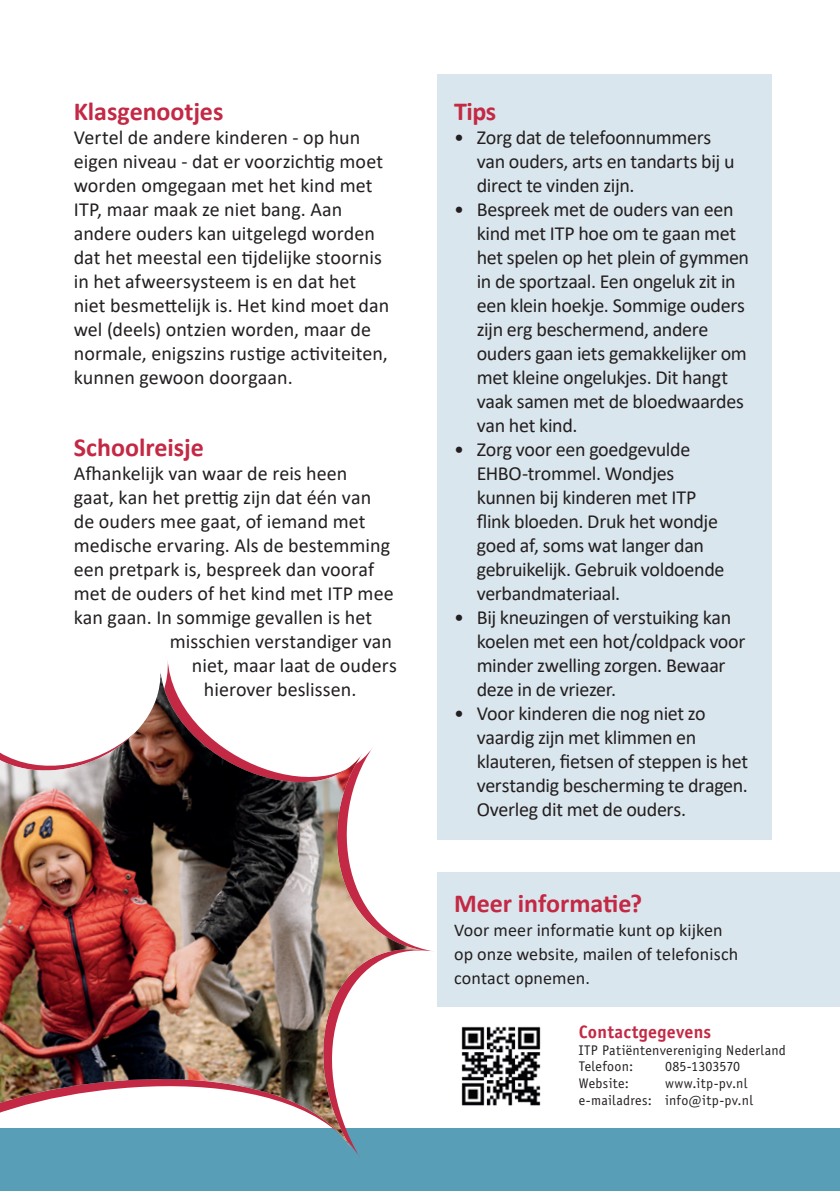
<style>
.page{position:relative;width:840px;height:1191px;background:#fff}
.page>*{position:absolute;margin:0;border:0;box-sizing:border-box;transform-origin:0 0}
.t1{font:700 26px "Calibri";letter-spacing:-.005em;color:#c32944}
.t2{font:20px/24px "Calibri";letter-spacing:-.01em;color:#231f20}
.t3{font:18px/24px "Calibri";letter-spacing:.005em;color:#231f20}
.t4{font:700 18px "Officina Sans Std";letter-spacing:.015em;color:#c32944}
.t5{font:14px/16.8px "Officina Sans Std";letter-spacing:.02em;color:#231f20}
.s1{font-family:"Officina Serif Std"}
</style>
<div class="page">
<div style="left:0;top:1128px;width:839px;height:63px;background:#599eb7"></div>
<img style="left:0;top:673px;width:424px;height:477px">
<div style="left:437px;top:74px;width:334px;height:765px;background:#dae6ed"></div>
<div style="left:437px;top:872px;width:402px;height:134px;background:#dae6ed"></div>
<img style="left:461px;top:1026px;width:80px;height:80px">
<h1 class="t1" style="left:74px;top:93px;width:151px">Klasgenootjes</h1>
<p class="t2" style="left:74px;top:125px;width:317px">Vertel de andere kinderen - op hun eigen niveau - dat er voorzichtig moet worden omgegaan met het kind met ITP, maar maak ze niet bang. Aan andere ouders kan uitgelegd worden dat het meestal een tijdelijke stoornis in het afweersysteem is en dat het niet besmettelijk is. Het kind moet dan wel (deels) ontzien worden, maar de normale, enigszins rustige activiteiten, kunnen gewoon doorgaan.</p>
<h1 class="t1" style="left:74px;top:429px;width:131px">Schoolreisje</h1>
<p class="t2" style="left:74px;top:461px;width:275px">Afhankelijk van waar de reis heen</p>
<p class="t2" style="left:74px;top:485px;width:299px">gaat, kan het prettig zijn dat één van</p>
<p class="t2" style="left:74px;top:509px;width:293px">de ouders mee gaat, of iemand met</p>
<p class="t2" style="left:74px;top:533px;width:318px">medische ervaring. Als de bestemming</p>
<p class="t2" style="left:74px;top:557px;width:302px">een pretpark is, bespreek dan vooraf</p>
<p class="t2" style="left:74px;top:581px;width:321px">met de ouders of het kind met ITP mee</p>
<p class="t2" style="left:74px;top:605px;width:300px">kan gaan. In sommige gevallen is het</p>
<p class="t2" style="left:170px;top:629px;width:223px">misschien verstandiger van</p>
<p class="t2" style="left:192px;top:653px;width:206px">niet, maar laat de ouders</p>
<p class="t2" style="left:204px;top:677px;width:154px">hierover beslissen.</p>
<h1 class="t1" style="left:454px;top:93px;width:44px">Tips</h1>
<p class="t2" style="left:476px;top:125px;width:259px;text-indent:-23px">• Zorg dat de telefoonnummers van ouders, arts en tandarts bij u direct te vinden zijn.</p>
<p class="t2" style="left:476px;top:197px;width:274px;text-indent:-23px">• Bespreek met de ouders van een kind met ITP hoe om te gaan met het spelen op het plein of gymmen in de sportzaal. Een ongeluk zit in een klein hoekje. Sommige ouders zijn erg beschermend, andere ouders gaan iets gemakkelijker om met kleine ongelukjes. Dit hangt vaak samen met de bloedwaardes van het kind.</p>
<p class="t2" style="left:476px;top:437px;width:249px;text-indent:-23px">• Zorg voor een goedgevulde<br>EHBO-trommel. Wondjes kunnen bij kinderen met ITP flink bloeden. Druk het wondje goed af, soms wat langer dan gebruikelijk. Gebruik voldoende verbandmateriaal.</p>
<p class="t2" style="left:476px;top:605px;width:270px;text-indent:-23px">• Bij kneuzingen of verstuiking kan koelen met een hot/coldpack voor minder zwelling zorgen. Bewaar deze in de vriezer.</p>
<p class="t2" style="left:476px;top:701px;width:272px;text-indent:-23px">• Voor kinderen die nog niet zo vaardig zijn met klimmen en klauteren, fietsen of steppen is het verstandig bescherming te dragen.<br>Overleg dit met de ouders.</p>
<h1 class="t1" style="left:454px;top:885px;width:189px">Meer informatie?</h1>
<p class="t3" style="left:454px;top:918px;width:285px">Voor meer informatie kunt op kijken op onze website, mailen of telefonisch contact opnemen.</p>
<p class="t4" style="left:578px;top:1020px;width:134px">Contactgegevens</p>
<p class="t5" style="left:578px;top:1041px;width:208px"><span class="s1">I</span>TP Patiëntenvereniging Nederland<br>Telefoon:</p>
<p class="t5" style="left:664px;top:1058px;width:77px">085-1303570</p>
<p class="t5" style="left:578px;top:1075px;width:52px">Website:</p>
<p class="t5" style="left:578px;top:1075px;width:175px;text-indent:86px">www.itp-pv.nl e-mailadres: info@itp-pv.nl</p>
</div>
